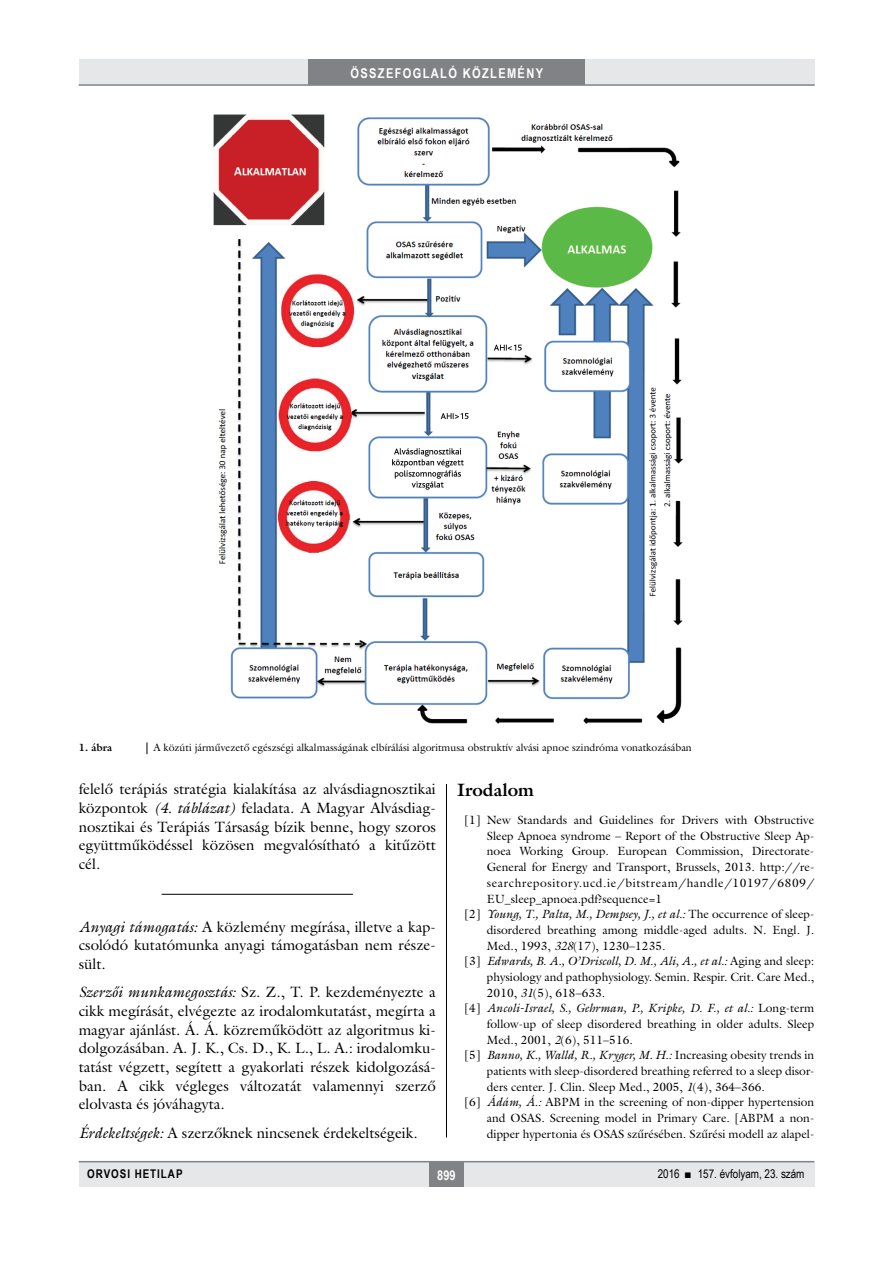
<style>
.page{position:relative;width:893px;height:1263px;background:#fff}
.page>*{position:absolute;margin:0;border:0;box-sizing:border-box;transform-origin:0 0}
.alcimbold{font:700 18px "Galliard Reg";color:#000}
.Body_tompa{font:15px/18.6px "Galliard Reg";color:#000;text-align:justify}
.t1{font:700 13.5px "Arial Narrow";letter-spacing:.1em;color:#fff}
.t2{font:12px/15.6px "Galliard Reg";color:#000;text-align:justify}
.t3{font:12px "Arial Narrow";color:#000}
.t4{font:700 12px "Arial Narrow";letter-spacing:.08em;color:#000}
.kepalairas2{font:10.5px "Galliard Reg";color:#000}
.kepalairas1{font:700 10.5px "Galliard Reg";color:#000}
.s1{font-style:italic}
</style>
<div class="page">
<div style="left:79px;top:1161px;width:735px;height:25px;background:#e6e7e8"></div>
<div style="left:429px;top:1161px;width:34px;height:25px;background:#808285"></div>
<hr style="left:79px;top:1161px;width:735px;height:1px;background:#808285">
<div style="left:79px;top:60px;width:735px;height:25px;background:#e6e7e8"></div>
<div style="left:308px;top:60px;width:277px;height:25px;background:#808285"></div>
<hr style="left:79px;top:84px;width:736px;height:2px;background:#808285">
<hr style="left:446px;top:111px;width:1px;height:1026px;background:#000">
<img style="left:213px;top:111px;width:470px;height:618px">
<div style="left:79px;top:742px;width:736px;height:41px;background:#fff"></div>
<svg style="left:147px;top:742px;width:1px;height:12px"></svg>
<hr style="left:162px;top:894px;width:191px;height:1px;background:#000">
<p class="t1" style="left:350px;top:63px;width:194px">ÖSSZEFOGLALÓ KÖZLEMÉNY</p>
<p class="kepalairas1" style="left:79px;top:740px;width:35px">1. ábra</p>
<p class="kepalairas2" style="left:153px;top:741px;width:540px">A közúti járművezető egészségi alkalmasságának elbírálási algoritmusa obstruktív alvási apnoe szindróma vonatkozásában</p>
<p class="Body_tompa" style="left:79px;top:780px;width:359px">felelő terápiás stratégia kialakítása az alvásdiagnosztikai központok <span class="s1">(4. táblázat)</span> feladata. A Magyar Alvásdiag&shy;nosztikai és Terápiás Társaság bízik benne, hogy szoros együttműködéssel közösen megvalósítható a kitűzött cél.</p>
<p class="alcimbold" style="left:457px;top:779px;width:78px">Irodalom</p>
<p class="t2" style="left:487px;top:812px;width:329px;text-indent:-23px">[1] New Standards and Guidelines for Drivers with Obstructive Sleep Apnoea syndrome – Report of the Obstructive Sleep Ap&shy;noea Working Group. European Commission, Directorate-General for Energy and Transport, Brussels, 2013. http://re&shy;searchrepository.ucd.ie/bitstream/handle/10197/6809/ EU_sleep_apnoea.pdf?sequence=1</p>
<p class="t2" style="left:487px;top:906px;width:329px;text-indent:-23px">[2] <span class="s1">Young, T., Palta, M., Dempsey, J., et al.:</span> The occurrence of sleep&shy;disordered breathing among middle-aged adults. N. Engl. J.<br>Med., 1993, <span class="s1">328</span>(17), 1230–1235.</p>
<p class="t2" style="left:487px;top:953px;width:329px;text-indent:-23px">[3] <span class="s1">Edwards, B. A., O’Driscoll, D. M., Ali, A., et al.:</span> Aging and sleep: physiology and pathophysiology. Semin. Respir. Crit. Care Med., 2010, <span class="s1">31</span>(5), 618–633.</p>
<p class="t2" style="left:487px;top:1000px;width:329px;text-indent:-23px">[4] <span class="s1">Ancoli-Israel, S., Gehrman, P., Kripke, D. F., et al.:</span> Long-term follow-up of sleep disordered breathing in older adults. Sleep Med., 2001, <span class="s1">2</span>(6), 511–516.</p>
<p class="t2" style="left:487px;top:1047px;width:329px;text-indent:-23px">[5] <span class="s1">Banno, K., Walld, R., Kryger, M. H.:</span> Increasing obesity trends in patients with sleep-disordered breathing referred to a sleep disor&shy;ders center. J. Clin. Sleep Med., 2005, <span class="s1">1</span>(4), 364–366.</p>
<p class="t2" style="left:487px;top:1094px;width:329px;text-indent:-23px">[6] <span class="s1">Ádám, Á.:</span> ABPM in the screening of non-dipper hypertension and OSAS. Screening model in Primary Care. [ABPM a non&shy;dipper hypertonia és OSAS szűrésében. Szűrési modell az alapel-</p>
<p class="Body_tompa" style="left:79px;top:917px;width:359px"><span class="s1">Anyagi támogatás:</span> A közlemény megírása, illetve a kap&shy;csolódó kutatómunka anyagi támogatásban nem része&shy;sült.</p>
<p class="Body_tompa" style="left:79px;top:983px;width:359px"><span class="s1">Szerzői munkamegosztás:</span> Sz. Z., T. P. kezdeményezte a cikk megírását, elvégezte az irodalomkutatást, megírta a magyar ajánlást. Á. Á. közreműködött az algoritmus ki&shy;dolgozásában. A. J. K., Cs. D., K. L., L. A.: irodalomku&shy;tatást végzett, segített a gyakorlati részek kidolgozásá&shy;ban. A cikk végleges változatát valamennyi szerző elolvasta és jóváhagyta.</p>
<p class="Body_tompa" style="left:79px;top:1123px;width:340px"><span class="s1">Érdekeltségek:</span> A szerzőknek nincsenek érdekeltségeik.</p>
<p class="t4" style="left:87px;top:1165px;width:97px">ORVOSI HETILAP</p>
<p class="t1" style="left:437px;top:1165px;width:20px">899</p>
<p class="t3" style="left:658px;top:1165px;width:148px">2016 ■ 157. évfolyam, 23. szám</p>
</div>
